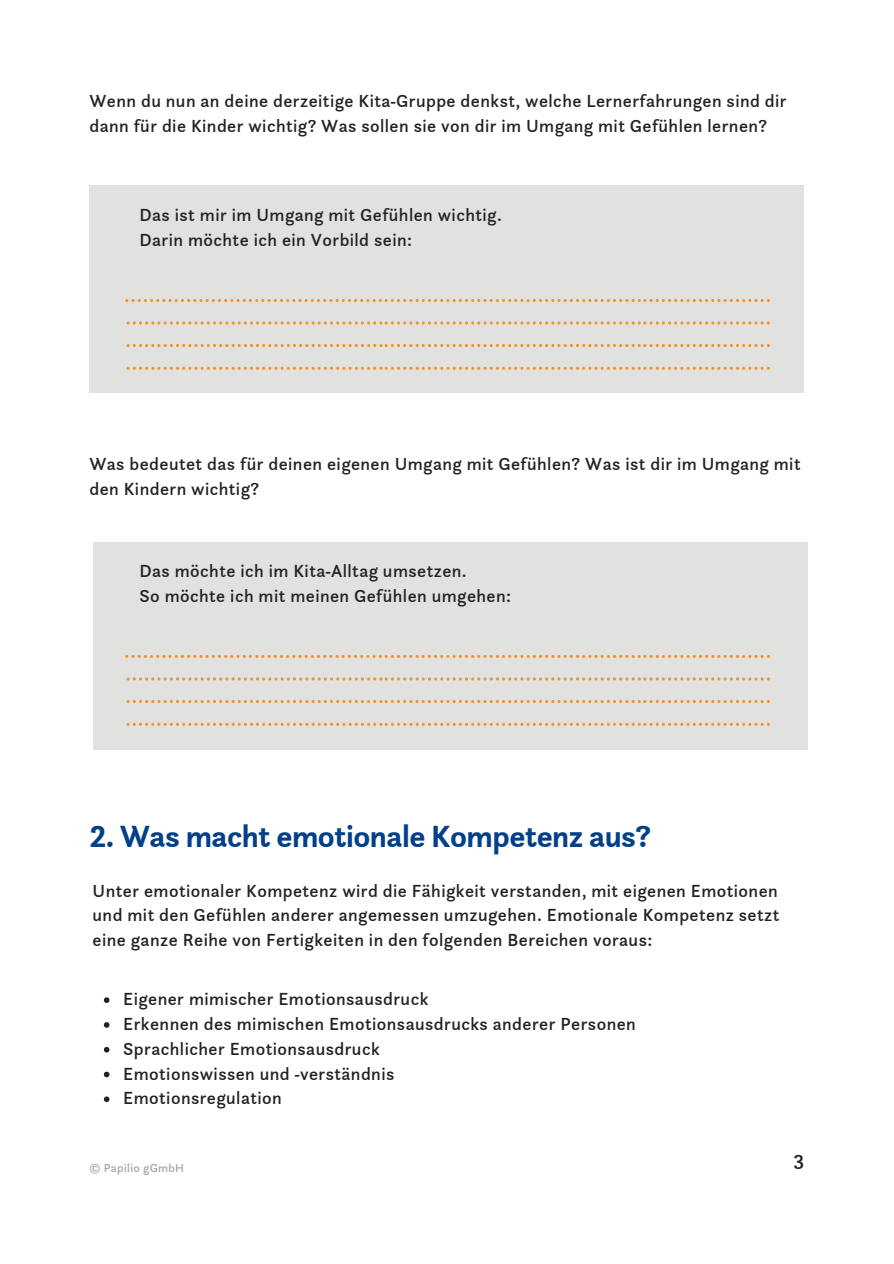
<style>
.page{position:relative;width:894px;height:1264px;background:#fff}
.page>*{position:absolute;margin:0;border:0;box-sizing:border-box;transform-origin:0 0}
.t1{font:700 31.5px "Questa Sans";letter-spacing:-.04em;color:#024089}
.t2{font:500 21px "Questa Sans";color:#222}
.t3{font:500 18px/24.8px "Questa Sans";color:#222}
.t4{font:500 12px "Questa Sans";color:#a6a6a6}
</style>
<div class="page">
<div style="left:89px;top:186px;width:715px;height:207px;background:#e1e2e0"></div>
<svg style="left:125px;top:299px;width:644px;height:3px"></svg>
<svg style="left:126px;top:321px;width:643px;height:3px"></svg>
<svg style="left:126px;top:344px;width:643px;height:3px"></svg>
<svg style="left:126px;top:367px;width:643px;height:3px"></svg>
<div style="left:93px;top:542px;width:714px;height:207px;background:#e1e2e0"></div>
<svg style="left:125px;top:655px;width:644px;height:3px"></svg>
<svg style="left:126px;top:677px;width:643px;height:3px"></svg>
<svg style="left:126px;top:700px;width:643px;height:3px"></svg>
<svg style="left:126px;top:722px;width:643px;height:3px"></svg>
<svg style="left:104px;top:997px;width:5px;height:5px"></svg>
<svg style="left:104px;top:1022px;width:5px;height:5px"></svg>
<svg style="left:104px;top:1046px;width:5px;height:6px"></svg>
<svg style="left:104px;top:1071px;width:5px;height:6px"></svg>
<svg style="left:104px;top:1096px;width:5px;height:6px"></svg>
<p class="t3" style="left:89px;top:88px;width:699px">Wenn du nun an deine derzeitige Kita-Gruppe denkst, welche Lernerfahrungen sind dir dann für die Kinder wichtig? Was sollen sie von dir im Umgang mit Gefühlen lernen?</p>
<p class="t3" style="left:139px;top:202px;width:364px">Das ist mir im Umgang mit Gefühlen wichtig.<br>Darin möchte ich ein Vorbild sein:</p>
<p class="t3" style="left:89px;top:451px;width:713px">Was bedeutet das für deinen eigenen Umgang mit Gefühlen? Was ist dir im Umgang mit den Kindern wichtig?</p>
<p class="t3" style="left:139px;top:558px;width:373px">Das möchte ich im Kita-Alltag umsetzen.<br>So möchte ich mit meinen Gefühlen umgehen:</p>
<h1 class="t1" style="left:89px;top:816px;width:564px">2. Was macht emotionale Kompetenz aus?</h1>
<p class="t3" style="left:93px;top:878px;width:688px;text-align:justify">Unter emotionaler Kompetenz wird die Fähigkeit verstanden, mit eigenen Emotionen und mit den Gefühlen anderer angemessen umzugehen. Emotionale Kompetenz setzt eine ganze Reihe von Fertigkeiten in den folgenden Bereichen voraus:</p>
<p class="t3" style="left:123px;top:986px;width:514px">Eigener mimischer Emotionsausdruck<br>Erkennen des mimischen Emotionsausdrucks anderer Personen Sprachlicher Emotionsausdruck<br>Emotionswissen und -verständnis<br>Emotionsregulation</p>
<p class="t4" style="left:89px;top:1159px;width:96px">© Papilio gGmbH</p>
<p class="t2" style="left:792px;top:1148px;width:13px">3</p>
</div>
